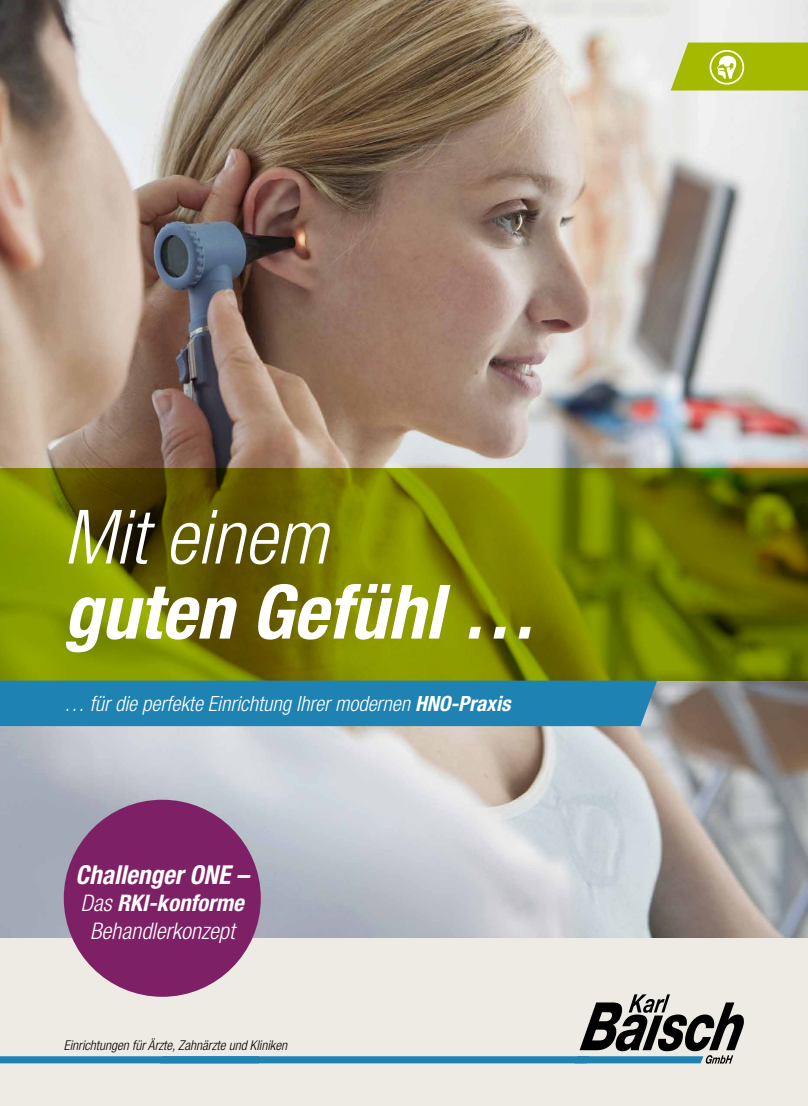
<style>
.page{position:relative;width:808px;height:1106px;background:#eeebe5}
.page>*{position:absolute;margin:0;border:0;box-sizing:border-box;transform-origin:0 0}
.t1{font:italic 700 condensed 75px "Helvetica Neue LT Std";color:#fff}
.t2{font:italic 300 condensed 75px "Helvetica Neue LT Std";color:#fff}
.t3{font:italic 700 condensed 26.1px "Helvetica Neue LT Std";color:#fff}
.t4{font:italic 300 condensed 22.95px/27.5px "Helvetica Neue LT Std";color:#fff;text-align:center}
.t5{font:italic 300 condensed 21px "Helvetica Neue LT Std";color:#fff}
.t6{font:italic 300 condensed 13.5px "Helvetica Neue LT Std";color:#000}
.s1{font-weight:700}
</style>
<div class="page">
<img style="left:0;top:0;width:808px;height:938px">
<svg style="left:0;top:468px;width:808px;height:212px;background:#717700"></svg>
<div style="left:0;top:680px;width:657px;height:46px;background:#1e83b3"></div>
<svg style="left:0;top:994px;width:744px;height:69px"></svg>
<svg style="left:671px;top:43px;width:137px;height:47px;background:#aec11f"></svg>
<div style="left:64px;top:799px;width:197px;height:197px;background:#7e2065;border-radius:50%"></div>
<h1 class="t2" style="left:64px;top:494px;width:265px">Mit einem</h1>
<h1 class="t1" style="left:64px;top:566px;width:474px">guten Gefühl …</h1>
<p class="t5" style="left:64px;top:692px;width:448px">… für die perfekte Einrichtung Ihrer modernen <span class="s1">HNO-Praxis</span></p>
<p class="t3" style="left:76px;top:858px;width:175px">Challenger ONE –</p>
<p class="t4" style="left:81px;top:889px;width:165px">Das <span class="s1">RKI-konforme<br></span>Behandlerkonzept</p>
<p class="t6" style="left:64px;top:1037px;width:225px">Einrichtungen für Ärzte, Zahnärzte und Kliniken</p>
</div>
